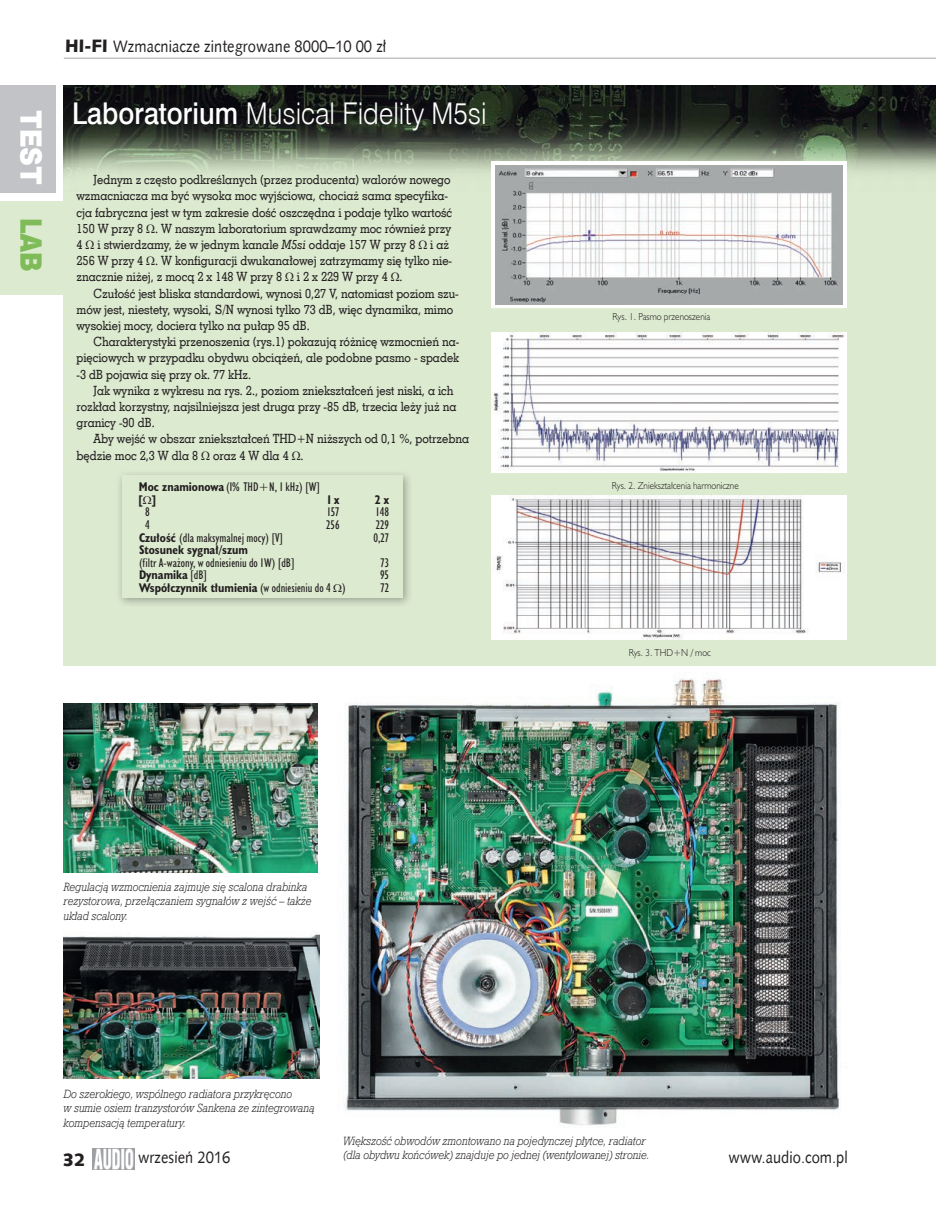
<style>
.page{position:relative;width:936px;height:1212px;background:#fff}
.page>*{position:absolute;margin:0;border:0;box-sizing:border-box;transform-origin:0 0}
.t1{font:30px "Swis 721 Lt EU";color:#fff;scale:.9 1}
.t2{font:27.15px "Swis 721 Blk 2 EU";color:#fff;scale:.9 1}
.t3{font:27.15px "Swis 721 Blk 2 EU";color:#7fbc59;scale:.9 1}
.t4{font:18px "Humanst 531 Blk EU";color:#231f20}
.t5{font:16.5px "Humanst 531 EU";color:#231f20;scale:.9 1}
.t6{font:12.75px/16.2px "Geo Slab 703 Md EU";color:#231f20;scale:.9 1}
.t7{font:italic 12px/14.4px "Geo Slab 712 Lt EU";color:#231f20;scale:.9 1}
.t8{font:11.55px/12.6px "Humanst 521 Cn PL";color:#231f20}
.t9{font:700 11.55px "Humanst 521 Cn PL";color:#231f20}
.t10{font:300 9.3px "Humanst 521 Lt PL";color:#231f20;scale:.9 1}
.s1{font-family:"Humanst 531 Blk EU";font-size:18px}
.s2{font-family:"Swis 721 Md EU"}
.s3{font-style:italic}
.s4{font-weight:700}
.s5{font-weight:400}
</style>
<div class="page">
<hr style="left:64px;top:58px;width:871px;height:1px;background:#c2c3c6">
<div style="left:0;top:85px;width:55px;height:107px;background:#c2c3c6"></div>
<img style="left:93px;top:1148px;width:41px;height:21px">
<div style="left:64px;top:86px;width:871px;height:579px;background:#dcead0"></div>
<img style="left:64px;top:86px;width:871px;height:105px">
<img style="left:491px;top:496px;width:355px;height:143px">
<img style="left:491px;top:332px;width:355px;height:140px">
<div style="left:491px;top:161px;width:355px;height:147px;background:linear-gradient(to right,#fff,#fff);border:1px solid #fff"></div>
<img style="left:495px;top:165px;width:347px;height:139px">
<div style="left:116px;top:469px;width:297px;height:139px;background:#231f20;opacity:.35"></div>
<div style="left:122px;top:475px;width:281px;height:123px;background:#dcead0"></div>
<div style="left:0;top:201px;width:64px;height:94px;background:#dcead0"></div>
<img style="left:344px;top:678px;width:496px;height:447px">
<img style="left:64px;top:933px;width:255px;height:145px">
<img style="left:64px;top:704px;width:253px;height:169px">
<h2 class="t2" style="left:50px;top:110px;width:85px;rotate:90deg">TEST</h2>
<h2 class="t3" style="left:50px;top:218px;width:61px;rotate:90deg">LAB</h2>
<p class="t5" style="left:65px;top:35px;width:358px"><span class="s1">HI-FI</span> Wzmacniacze zintegrowane 8000–10 00 zł</p>
<h1 class="t1" style="left:72px;top:95px;width:462px"><span class="s2">Laboratorium</span> Musical Fidelity M5si</h1>
<p class="t6" style="left:76px;top:171px;width:419px;text-indent:17px">Jednym z często podkreślanych (przez producenta) walorów nowego wzmacniacza ma być wysoka moc wyjściowa, chociaż sama specyfika&shy;cja fabryczna jest w tym zakresie dość oszczędna i podaje tylko wartość 150 W przy 8 . W naszym laboratorium sprawdzamy moc również przy 4 i stwierdzamy, że w jednym kanale <span class="s3">M5si</span> oddaje 157 W przy 8 i aż 256 W przy 4 . W konfiguracji dwukanałowej zatrzymamy się tylko nie&shy;znacznie niżej, z mocą 2 x 148 W przy 8 i 2 x 229 W przy 4 .</p>
<p class="t6" style="left:76px;top:285px;width:426px;text-indent:17px">Czułość jest bliska standardowi, wynosi 0,27 V, natomiast poziom szu&shy;mów jest, niestety, wysoki, S/N wynosi tylko 73 dB, więc dynamika, mimo wysokiej mocy, dociera tylko na pułap 95 dB.</p>
<p class="t6" style="left:76px;top:333px;width:427px;text-align:justify;text-indent:17px">Charakterystyki przenoszenia (rys.1) pokazują różnicę wzmocnień na&shy;pięciowych w przypadku obydwu obciążeń, ale podobne pasmo - spadek -3 dB pojawia się przy ok. 77 kHz.</p>
<p class="t6" style="left:76px;top:382px;width:423px;text-indent:17px">Jak wynika z wykresu na rys. 2., poziom zniekształceń jest niski, a ich rozkład korzystny, najsilniejsza jest druga przy -85 dB, trzecia leży już na granicy -90 dB.</p>
<p class="t6" style="left:76px;top:431px;width:437px;text-indent:17px">Aby wejść w obszar zniekształceń THD+N niższych od 0,1 %, potrzebna będzie moc 2,3 W dla 8 oraz 4 W dla 4 .</p>
<p class="t8" style="left:139px;top:480px;width:183px"><span class="s4">Moc znamionowa</span> (1% THD+N, 1 kHz) [W] <span class="s4">[ ]</span></p>
<p class="t9" style="left:327px;top:491px;width:14px">1 x</p>
<p class="t9" style="left:375px;top:491px;width:16px">2 x</p>
<p class="t8" style="left:145px;top:506px;width:6px">8</p>
<p class="t8" style="left:327px;top:506px;width:14px">157</p>
<p class="t8" style="left:376px;top:506px;width:15px">148</p>
<p class="t8" style="left:145px;top:518px;width:6px">4</p>
<p class="t8" style="left:326px;top:518px;width:15px">256</p>
<p class="t8" style="left:376px;top:518px;width:15px">229</p>
<p class="t8" style="left:139px;top:531px;width:146px"><span class="s4">Czułość</span> (dla maksymalnej mocy) [V]</p>
<p class="t8" style="left:373px;top:531px;width:17px">0,27</p>
<p class="t9" style="left:139px;top:542px;width:110px">Stosunek sygnał/szum</p>
<p class="t8" style="left:139px;top:556px;width:157px">(filtr A-ważony, w odniesieniu do 1W) [dB]</p>
<p class="t8" style="left:380px;top:556px;width:10px">73</p>
<p class="t9" style="left:139px;top:567px;width:70px">Dynamika <span class="s5">[dB]</span></p>
<p class="t8" style="left:380px;top:569px;width:11px">95</p>
<p class="t9" style="left:139px;top:580px;width:208px">Współczynnik tłumienia <span class="s5">(w odniesieniu do 4 )</span></p>
<p class="t8" style="left:380px;top:581px;width:10px">72</p>
<p class="t10" style="left:612px;top:310px;width:110px">Rys. 1. Pasmo przenoszenia</p>
<p class="t10" style="left:612px;top:480px;width:142px">Rys. 2. Zniekształcenia harmoniczne</p>
<p class="t10" style="left:628px;top:647px;width:93px">Rys. 3. THD+N / moc</p>
<p class="t7" style="left:64px;top:879px;width:277px">Regulacją wzmocnienia zajmuje się scalona drabinka rezystorowa, przełączaniem sygnałów z wejść – także układ scalony.</p>
<p class="t7" style="left:64px;top:1086px;width:280px">Do szerokiego, wspólnego radiatora przykręcono<br>w sumie osiem tranzystorów Sankena ze zintegrowaną kompensacją temperatury.</p>
<p class="t7" style="left:343px;top:1133px;width:341px">Większość obwodów zmontowano na pojedynczej płytce, radiator (dla obydwu końcówek) znajduje po jednej (wentylowanej) stronie.</p>
<h3 class="t4" style="left:63px;top:1148px;width:24px">32</h3>
<p class="t5" style="left:138px;top:1147px;width:104px">wrzesień 2016</p>
<p class="t5" style="left:728px;top:1146px;width:134px">www.audio.com.pl</p>
</div>
